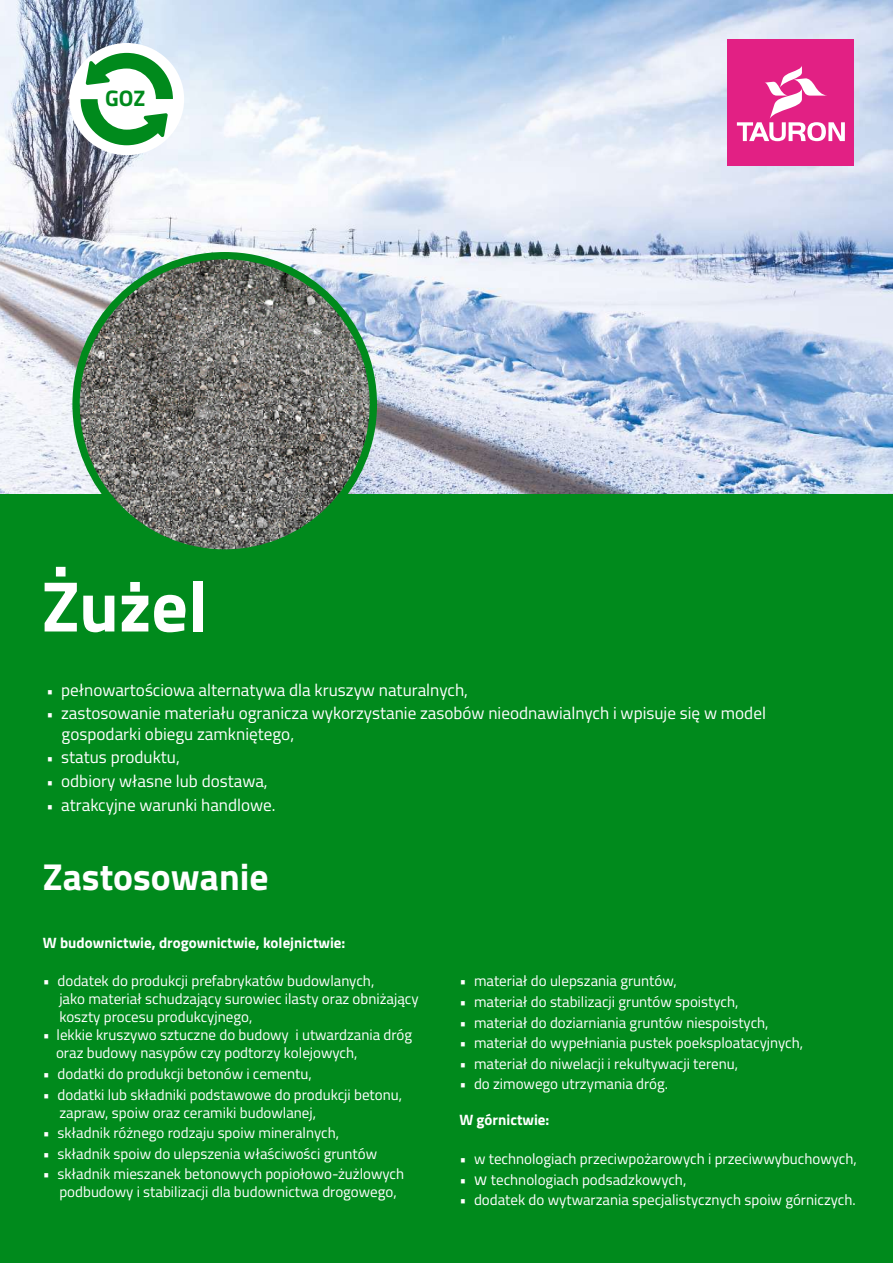
<style>
.page{position:relative;width:893px;height:1263px;background:#fff}
.page>*{position:absolute;margin:0;border:0;box-sizing:border-box;transform-origin:0 0}
.t1{font:700 71.7px "Titillium";color:#fff}
.t2{font:700 37.5px "Titillium";color:#fff}
.t3{font:700 22.5px "Titillium";color:#008a1c}
.t4{font:17.1px/20.5px "Titillium";color:#fff}
.t5{font:15px/18px "Titillium";color:#fff}
.t6{font:700 15px "Titillium";color:#fff}
.s1{font-size:15px}
.s2{font-size:17.1px}
</style>
<div class="page">
<img style="left:0;top:0;width:893px;height:495px">
<div style="left:0;top:495px;width:893px;height:768px;background:#008a1c"></div>
<div style="left:728px;top:39px;width:126px;height:127px;background:#e22084"></div>
<svg style="left:737px;top:66px;width:108px;height:75px"></svg>
<div style="left:72px;top:252px;width:305px;height:305px;background:#008a1c;border-radius:50%"></div>
<div style="left:69px;top:43px;width:115px;height:112px;background:#fff;border-radius:50%"></div>
<svg style="left:81px;top:53px;width:92px;height:92px"></svg>
<img style="left:80px;top:259px;width:290px;height:290px;border-radius:145px">
<h3 class="t3" style="left:105px;top:81px;width:42px">GOZ</h3>
<h1 class="t1" style="left:42px;top:552px;width:167px">Żużel</h1>
<p class="t4" style="left:47px;top:678px;width:423px"><span class="s1">•</span> pełnowartościowa alternatywa dla kruszyw naturalnych,</p>
<p class="t4" style="left:62px;top:702px;width:706px;text-indent:-15px"><span class="s1">•</span> zastosowanie materiału ogranicza wykorzystanie zasobów nieodnawialnych i wpisuje się w model gospodarki obiegu zamkniętego,</p>
<p class="t4" style="left:47px;top:746px;width:135px"><span class="s1">•</span> status produktu,</p>
<p class="t4" style="left:47px;top:770px;width:223px"><span class="s1">•</span> odbiory własne lub dostawa,</p>
<p class="t4" style="left:47px;top:793px;width:230px"><span class="s1">•</span> atrakcyjne warunki handlowe.</p>
<h2 class="t2" style="left:43px;top:848px;width:227px">Zastosowanie</h2>
<p class="t6" style="left:43px;top:931px;width:304px">W budownictwie, drogownictwie, kolejnictwie:</p>
<p class="t5" style="left:59px;top:971px;width:361px;text-indent:-17px">• dodatek do produkcji prefabrykatów budowlanych,<br>jako materiał schudzający surowiec ilasty oraz obniżający koszty procesu produkcyjnego,</p>
<p class="t5" style="left:56px;top:1025px;width:358px;text-indent:-13px">• lekkie kruszywo sztuczne do budowy i utwardzania dróg oraz budowy nasypów czy podtorzy kolejowych,</p>
<p class="t5" style="left:43px;top:1064px;width:270px">• dodatki do produkcji betonów i cementu,</p>
<p class="t5" style="left:59px;top:1084px;width:344px;text-indent:-17px">• dodatki lub składniki podstawowe do produkcji betonu, zapraw, spoiw oraz ceramiki budowlanej,</p>
<p class="t5" style="left:43px;top:1123px;width:298px">• składnik różnego rodzaju spoiw mineralnych,</p>
<p class="t5" style="left:43px;top:1144px;width:336px">• składnik spoiw do ulepszenia właściwości gruntów</p>
<p class="t5" style="left:59px;top:1164px;width:346px;text-indent:-17px">• składnik mieszanek betonowych popiołowo-żużlowych podbudowy i stabilizacji dla budownictwa drogowego,</p>
<p class="t5" style="left:459px;top:971px;width:219px">• materiał do ulepszania gruntów,</p>
<p class="t5" style="left:459px;top:992px;width:281px">• materiał do stabilizacji gruntów spoistych,</p>
<p class="t5" style="left:459px;top:1012px;width:311px">• materiał do doziarniania gruntów niespoistych,</p>
<p class="t5" style="left:459px;top:1033px;width:345px">• materiał do wypełniania pustek poeksploatacyjnych,</p>
<p class="t5" style="left:459px;top:1054px;width:280px">• materiał do niwelacji i rekultywacji terenu,</p>
<p class="t5" style="left:459px;top:1074px;width:210px">• do zimowego utrzymania dróg.</p>
<p class="t6" style="left:459px;top:1109px;width:92px">W górnictwie:</p>
<p class="t5" style="left:459px;top:1149px;width:399px">• w technologiach przeciwpożarowych i przeciwwybuchowych,</p>
<p class="t5" style="left:459px;top:1169px;width:229px">• <span class="s2">w</span> technologiach podsadzkowych,</p>
<p class="t5" style="left:459px;top:1190px;width:398px">• dodatek do wytwarzania specjalistycznych spoiw górniczych.</p>
</div>
